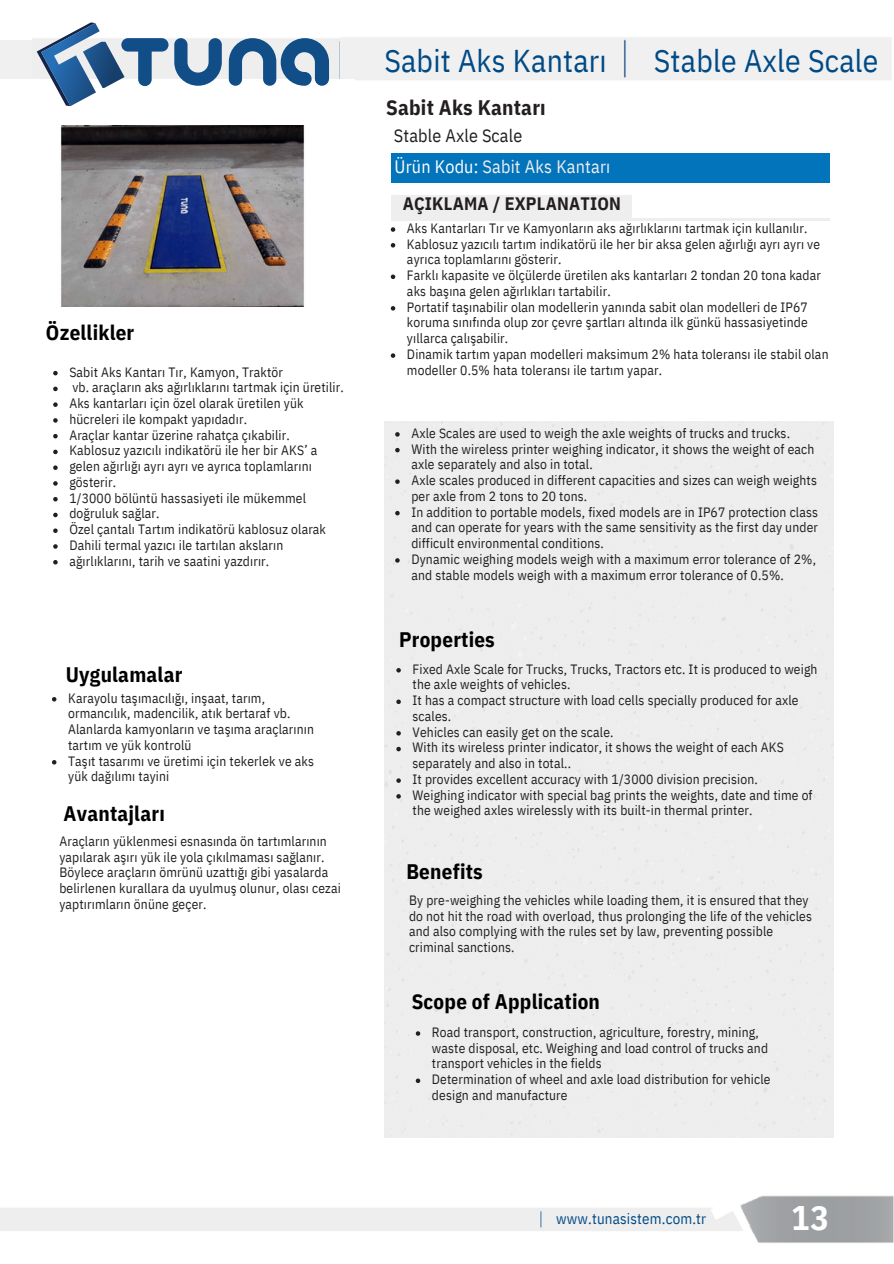
<style>
.page{position:relative;width:894px;height:1264px;background:#fff}
.page>*{position:absolute;margin:0;border:0;box-sizing:border-box;transform-origin:0 0}
.t1{font:700 34.05px "IBM Plex Sans Cond";color:#fff}
.t2{font:31.5px "IBM Plex Sans Cond";letter-spacing:.01em;color:#004a85}
.t3{font:700 21px "IBM Plex Sans Cond";letter-spacing:.01em;color:#000}
.t4{font:700 21px "IBM Plex Sans Cond";letter-spacing:.01em;color:#231f20}
.t5{font:700 18px/37.2px "IBM Plex Sans Cond";letter-spacing:.01em;color:#231f20;text-align:center}
.t6{font:18px "IBM Plex Sans Cond";letter-spacing:.01em;color:#231f20}
.t7{font:15px "IBM Plex Sans Cond";letter-spacing:.01em;color:#004a85}
.t8{font:13.5px/15.8px "IBM Plex Sans Cond";letter-spacing:.01em;color:#231f20}
.s1{font-weight:400;color:#fff}
.s2{font-weight:400;color:#efeeef}
</style>
<div class="page">
<div style="left:391px;top:153px;width:438px;height:29px;background:#0274bc"></div>
<img style="left:0;top:1195px;width:893px;height:48px">
<div style="left:391px;top:195px;width:239px;height:24px;background:#efeeef"></div>
<hr style="left:391px;top:218px;width:438px;height:2px;background:#efeeef">
<div style="left:0;top:37px;width:892px;height:43px;background:#f1f0f1"></div>
<img style="left:0;top:37px;width:32px;height:2px">
<img style="left:32px;top:37px;width:307px;height:43px">
<img style="left:60px;top:125px;width:245px;height:181px">
<svg style="left:37px;top:22px;width:292px;height:84px"></svg>
<img style="left:101px;top:89px;width:228px;height:17px">
<div style="left:384px;top:421px;width:449px;height:716px;background:#ededed"></div>
<svg style="left:395px;top:432px;width:4px;height:4px"></svg>
<svg style="left:395px;top:448px;width:4px;height:4px"></svg>
<svg style="left:395px;top:479px;width:4px;height:5px"></svg>
<svg style="left:395px;top:511px;width:4px;height:4px"></svg>
<svg style="left:395px;top:558px;width:4px;height:4px"></svg>
<svg style="left:390px;top:227px;width:5px;height:5px"></svg>
<svg style="left:390px;top:243px;width:5px;height:4px"></svg>
<svg style="left:390px;top:274px;width:5px;height:5px"></svg>
<svg style="left:390px;top:306px;width:5px;height:4px"></svg>
<svg style="left:390px;top:353px;width:5px;height:5px"></svg>
<svg style="left:52px;top:697px;width:4px;height:4px"></svg>
<svg style="left:52px;top:760px;width:4px;height:4px"></svg>
<svg style="left:396px;top:668px;width:5px;height:4px"></svg>
<svg style="left:396px;top:699px;width:5px;height:5px"></svg>
<svg style="left:396px;top:731px;width:5px;height:4px"></svg>
<svg style="left:396px;top:746px;width:5px;height:5px"></svg>
<svg style="left:396px;top:778px;width:5px;height:4px"></svg>
<svg style="left:396px;top:794px;width:5px;height:4px"></svg>
<svg style="left:53px;top:371px;width:5px;height:4px"></svg>
<svg style="left:53px;top:386px;width:5px;height:5px"></svg>
<svg style="left:53px;top:402px;width:5px;height:5px"></svg>
<svg style="left:53px;top:418px;width:5px;height:4px"></svg>
<svg style="left:53px;top:434px;width:5px;height:4px"></svg>
<svg style="left:53px;top:449px;width:5px;height:5px"></svg>
<svg style="left:53px;top:465px;width:5px;height:5px"></svg>
<svg style="left:53px;top:481px;width:5px;height:4px"></svg>
<svg style="left:53px;top:497px;width:5px;height:4px"></svg>
<svg style="left:53px;top:512px;width:5px;height:5px"></svg>
<svg style="left:53px;top:528px;width:5px;height:5px"></svg>
<svg style="left:53px;top:544px;width:5px;height:4px"></svg>
<svg style="left:53px;top:560px;width:5px;height:4px"></svg>
<svg style="left:415px;top:1031px;width:5px;height:4px"></svg>
<svg style="left:415px;top:1078px;width:5px;height:5px"></svg>
<p class="t3" style="left:46px;top:318px;width:90px">Özellikler</p>
<h2 class="t8" style="left:69px;top:363px;width:215px">Sabit Aks Kantarı Tır, Kamyon, Traktör</h2>
<p class="t8" style="left:72px;top:379px;width:273px">vb. araçların aks ağırlıklarını tartmak için üretilir.</p>
<p class="t8" style="left:69px;top:395px;width:236px">Aks kantarları için özel olarak üretilen yük</p>
<p class="t8" style="left:69px;top:411px;width:179px">hücreleri ile kompakt yapıdadır.</p>
<p class="t8" style="left:69px;top:426px;width:222px">Araçlar kantar üzerine rahatça çıkabilir.</p>
<p class="t8" style="left:69px;top:442px;width:249px">Kablosuz yazıcılı indikatörü ile her bir AKS’ a</p>
<p class="t8" style="left:69px;top:458px;width:244px">gelen ağırlığı ayrı ayrı ve ayrıca toplamlarını</p>
<h2 class="t8" style="left:69px;top:474px;width:48px">gösterir.</h2>
<p class="t8" style="left:69px;top:489px;width:238px">1/3000 bölüntü hassasiyeti ile mükemmel</p>
<h2 class="t8" style="left:69px;top:505px;width:92px">doğruluk sağlar.</h2>
<p class="t8" style="left:69px;top:521px;width:258px">Özel çantalı Tartım indikatörü kablosuz olarak</p>
<p class="t8" style="left:69px;top:537px;width:215px">Dahili termal yazıcı ile tartılan aksların</p>
<h2 class="t8" style="left:69px;top:552px;width:201px">ağırlıklarını, tarih ve saatini yazdırır.</h2>
<p class="t3" style="left:66px;top:660px;width:118px">Uygulamalar</p>
<p class="t8" style="left:68px;top:689px;width:247px">Karayolu taşımacılığı, inşaat, tarım, ormancılık, madencilik, atık bertaraf vb.<br>Alanlarda kamyonların ve taşıma araçlarının tartım ve yük kontrolü</p>
<p class="t8" style="left:68px;top:752px;width:247px">Taşıt tasarımı ve üretimi için tekerlek ve aks yük dağılımı tayini</p>
<p class="t3" style="left:64px;top:799px;width:103px">Avantajları</p>
<p class="t8" style="left:59px;top:832px;width:283px">Araçların yüklenmesi esnasında ön tartımlarının yapılarak aşırı yük ile yola çıkılmaması sağlanır.<br>Böylece araçların ömrünü uzattığı gibi yasalarda belirlenen kurallara da uyulmuş olunur, olası cezai yaptırımların önüne geçer.</p>
<p class="t2" style="left:384px;top:39px;width:224px">Sabit Aks Kantarı</p>
<p class="t2" style="left:653px;top:39px;width:226px">Stable Axle Scale</p>
<h1 class="t4" style="left:386px;top:94px;width:161px">Sabit Aks Kantarı</h1>
<p class="t6" style="left:394px;top:124px;width:130px">Stable Axle Scale</p>
<h3 class="t5" style="left:394px;top:148px;width:228px"><span class="s1">Ürün Kodu:</span> <span class="s2">Sabit Aks Kantarı<br></span>AÇIKLAMA / EXPLANATION</h3>
<h2 class="t8" style="left:407px;top:220px;width:402px">Aks Kantarları Tır ve Kamyonların aks ağırlıklarını tartmak için kullanılır.</h2>
<p class="t8" style="left:407px;top:236px;width:414px">Kablosuz yazıcılı tartım indikatörü ile her bir aksa gelen ağırlığı ayrı ayrı ve ayrıca toplamlarını gösterir.</p>
<p class="t8" style="left:407px;top:267px;width:415px">Farklı kapasite ve ölçülerde üretilen aks kantarları 2 tondan 20 tona kadar aks başına gelen ağırlıkları tartabilir.</p>
<p class="t8" style="left:407px;top:299px;width:402px;text-align:justify">Portatif taşınabilir olan modellerin yanında sabit olan modelleri de IP67 koruma sınıfında olup zor çevre şartları altında ilk günkü hassasiyetinde yıllarca çalışabilir.</p>
<p class="t8" style="left:407px;top:346px;width:423px">Dinamik tartım yapan modelleri maksimum 2% hata toleransı ile stabil olan modeller 0.5% hata toleransı ile tartım yapar.</p>
<h2 class="t8" style="left:411px;top:425px;width:380px">Axle Scales are used to weigh the axle weights of trucks and trucks.</h2>
<p class="t8" style="left:411px;top:440px;width:404px">With the wireless printer weighing indicator, it shows the weight of each axle separately and also in total.</p>
<p class="t8" style="left:411px;top:472px;width:407px">Axle scales produced in different capacities and sizes can weigh weights per axle from 2 tons to 20 tons.</p>
<h3 class="t8" style="left:411px;top:503px;width:408px;text-align:justify">In addition to portable models, fixed models are in IP67 protection class and can operate for years with the same sensitivity as the first day under difficult environmental conditions.</h3>
<h3 class="t8" style="left:411px;top:551px;width:406px">Dynamic weighing models weigh with a maximum error tolerance of 2%, and stable models weigh with a maximum error tolerance of 0.5%.</h3>
<p class="t3" style="left:399px;top:625px;width:97px">Properties</p>
<p class="t8" style="left:412px;top:660px;width:406px">Fixed Axle Scale for Trucks, Trucks, Tractors etc. It is produced to weigh the axle weights of vehicles.</p>
<p class="t8" style="left:412px;top:692px;width:387px">It has a compact structure with load cells specially produced for axle scales.</p>
<p class="t8" style="left:412px;top:723px;width:202px">Vehicles can easily get on the scale.</p>
<p class="t8" style="left:412px;top:739px;width:373px">With its wireless printer indicator, it shows the weight of each AKS separately and also in total..</p>
<p class="t8" style="left:412px;top:771px;width:346px">It provides excellent accuracy with 1/3000 division precision.</p>
<p class="t8" style="left:412px;top:786px;width:401px">Weighing indicator with special bag prints the weights, date and time of the weighed axles wirelessly with its built-in thermal printer.</p>
<p class="t3" style="left:406px;top:857px;width:78px">Benefits</p>
<p class="t8" style="left:409px;top:891px;width:404px">By pre-weighing the vehicles while loading them, it is ensured that they do not hit the road with overload, thus prolonging the life of the vehicles and also complying with the rules set by law, preventing possible criminal sanctions.</p>
<h2 class="t3" style="left:411px;top:987px;width:190px">Scope of Application</h2>
<p class="t8" style="left:432px;top:1023px;width:337px">Road transport, construction, agriculture, forestry, mining, waste disposal, etc. Weighing and load control of trucks and transport vehicles in the fields</p>
<p class="t8" style="left:432px;top:1071px;width:340px">Determination of wheel and axle load distribution for vehicle design and manufacture</p>
<p class="t7" style="left:556px;top:1208px;width:151px">www.tunasistem.com.tr</p>
<p class="t1" style="left:791px;top:1194px;width:39px">13</p>
</div>
